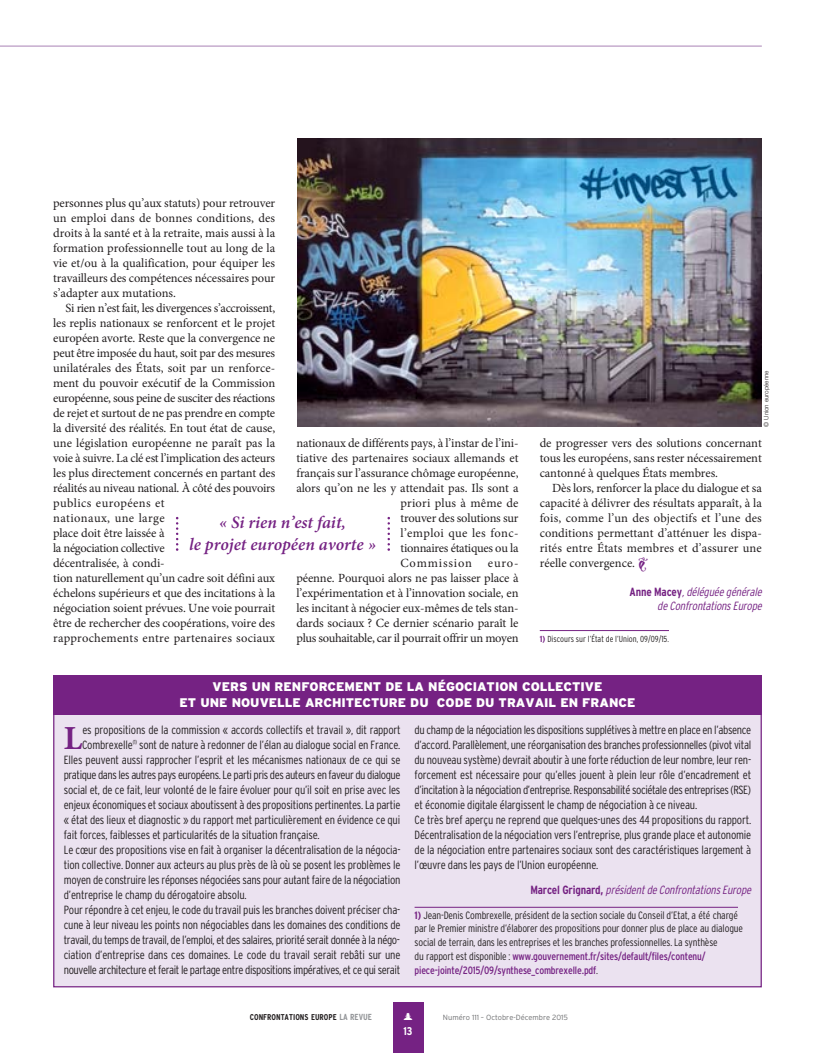
<style>
.page{position:relative;width:815px;height:1053px;background:#fff}
.page>*{position:absolute;margin:0;border:0;box-sizing:border-box;transform-origin:0 0}
.t1{font:700 33.62px "Minion Pro";color:#752283}
.t2{font:italic 600 17.5px/21.2px "Minion Pro";color:#752283;text-align:center}
.t3{font:12.5px/15px "Minion Pro";letter-spacing:-.01em;color:#231f20;text-align:justify}
.t4{font:900 12.5px/16.2px "Interstate";color:#fff;text-align:center}
.t5{font:12.5px "Minion Pro";letter-spacing:.03em;color:#231f20}
.t6{font:12.5px "Minion Pro";letter-spacing:.015em;color:#231f20}
.t7{font:12.5px "Minion Pro";letter-spacing:.065em;color:#231f20}
.t8{font:300 condensed 11.88px/15px "Interstate";letter-spacing:-.015em;color:#231f20}
.t9{font:300 condensed 11.88px "Interstate";letter-spacing:-.035em;color:#231f20}
.t10{font:italic 300 condensed 11.88px/14.4px "Interstate";color:#752283;text-align:right}
.t11{font:700 condensed 11.25px "Interstate";color:#fff}
.t12{font:300 condensed 10.62px/13.8px "Interstate";letter-spacing:-.015em;color:#231f20}
.t13{font:300 condensed 8.75px "Interstate";color:#231f20}
.t14{font:700 condensed 8.5px "Interstate";color:#231f20}
.t15{font:300 7.5px "Interstate";color:#6d6e70}
.t16{font:300 6.25px "Helvetica Neue";color:#231f20}
.s1{color:#752283}
.s2{font-weight:700;font-style:normal}
.s3{font-weight:700;color:#752283}
.s4{font-weight:400;color:#752283}
.s5{font-size:8.75px;color:#939598}
</style>
<div class="page">
<hr style="left:0;top:46px;width:762px;height:1px;background:#a983b5">
<div style="left:393px;top:1002px;width:30px;height:50px;background:#752283"></div>
<hr style="left:540px;top:630px;width:129px;height:1px;background:#752283">
<svg style="left:387px;top:517px;width:3px;height:33px"></svg>
<div style="left:54px;top:696px;width:707px;height:290px;background:#ebe2f0"></div>
<div style="left:53px;top:675px;width:709px;height:40px;background:#752283"></div>
<hr style="left:415px;top:906px;width:323px;height:1px;background:#752283">
<img style="left:297px;top:139px;width:465px;height:287px">
<svg style="left:176px;top:517px;width:2px;height:33px"></svg>
<p class="t3" style="left:53px;top:197px;width:224px">personnes plus qu’aux statuts) pour retrouver un emploi dans de bonnes conditions, des droits à la santé et à la retraite, mais aussi à la formation professionnelle tout au long de la vie et/ou à la qualification, pour équiper les travailleurs des compétences nécessaires pour s’adapter aux mutations.</p>
<p class="t3" style="left:53px;top:302px;width:224px;text-align:left;text-indent:12px">Si rien n’est fait, les divergences s’accroissent, les replis nationaux se renforcent et le projet européen avorte. Reste que la convergence ne peut être imposée du haut, soit par des mesures unilatérales des États, soit par un renforce&shy;ment du pouvoir exécutif de la Commission européenne, sous peine de susciter des réactions de rejet et surtout de ne pas prendre en compte la diversité des réalités. En tout état de cause, une législation européenne ne paraît pas la voie à suivre. La clé est l’implication des acteurs les plus directement concernés en partant des réalités au niveau national. À côté des pouvoirs publics européens et<br>nationaux, une large<br>place doit être laissée à<br>la négociation collective<br>décentralisée, à condi-<br>tion naturellement qu’un cadre soit défini aux échelons supérieurs et que des incitations à la négociation soient prévues. Une voie pourrait être de rechercher des coopérations, voire des rapprochements entre partenaires sociaux</p>
<p class="t16" style="left:764px;top:426px;width:58px;rotate:-90deg">© Union européenne</p>
<p class="t3" style="left:296px;top:437px;width:224px">nationaux de différents pays, à l’instar de l’ini-</p>
<p class="t3" style="left:296px;top:452px;width:224px">tiative des partenaires sociaux allemands et</p>
<p class="t3" style="left:296px;top:467px;width:224px">français sur l’assurance chômage européenne,</p>
<p class="t3" style="left:296px;top:482px;width:224px">alors qu’on ne les y attendait pas. Ils sont a</p>
<p class="t6" style="left:400px;top:498px;width:120px">priori plus à même de</p>
<p class="t3" style="left:400px;top:512px;width:120px">trouver des solutions sur</p>
<p class="t5" style="left:400px;top:528px;width:120px">l’emploi que les fonc-</p>
<p class="t3" style="left:400px;top:542px;width:120px">tionnaires étatiques ou la</p>
<p class="t7" style="left:400px;top:558px;width:73px">Commission</p>
<p class="t3" style="left:540px;top:437px;width:224px">de progresser vers des solutions concernant tous les européens, sans rester nécessairement cantonné à quelques États membres.</p>
<p class="t3" style="left:540px;top:482px;width:224px;text-indent:12px">Dès lors, renforcer la place du dialogue et sa capacité à délivrer des résultats apparaît, à la fois, comme l’un des objectifs et l’une des conditions permettant d’atténuer les dispa&shy;rités entre États membres et d’assurer une réelle convergence. <span class="s1">-</span></p>
<p class="t10" style="left:630px;top:585px;width:136px"><span class="s2">A n n e M a c e y</span> ,déléguée générale de ConfrontationsEurope</p>
<p class="t13" style="left:540px;top:635px;width:131px"><span class="s3">1)</span> Discours sur l’État de l’Union, 09/09/15.</p>
<p class="t4" style="left:180px;top:679px;width:457px">VERS UN RENFORCEMENT DE LA NÉGOCIATION COLLECTIVE<br>ET UNE NOUVELLE ARCHITECTURE DU CODE DU TRAVAIL EN FRANCE</p>
<h2 class="t2" style="left:189px;top:513px;width:188px">« Si rien n’est fait,<br>le projet européen avorte »</h2>
<p class="t3" style="left:296px;top:557px;width:224px;text-indent:191px">euro&shy;péenne. Pourquoi alors ne pas laisser place à l’expérimentation et à l’innovation sociale, en les incitant à négocier eux-mêmes de tels stan&shy;dards sociaux ? Ce dernier scénario paraît le plus souhaitable, car il pourrait offrir un moyen</p>
<h1 class="t1" style="left:64px;top:717px;width:20px">L</h1>
<p class="t8" style="left:82px;top:722px;width:320px">es propositions de la commission « accords collectifs et travail », dit rapport</p>
<p class="t8" style="left:82px;top:737px;width:320px">Combrexelle<sup>(1)</sup> sont de nature à redonner de l’élan au dialogue social en France.</p>
<p class="t8" style="left:64px;top:752px;width:338px">Elles peuvent aussi rapprocher l’esprit et les mécanismes nationaux de ce qui se</p>
<p class="t9" style="left:64px;top:769px;width:338px">pratique dans les autres pays européens. Le parti pris des auteurs en faveur du dialogue</p>
<p class="t8" style="left:64px;top:782px;width:338px">social et, de ce fait, leur volonté de le faire évoluer pour qu’il soit en prise avec les</p>
<p class="t8" style="left:64px;top:797px;width:338px">enjeux économiques et sociaux aboutissent à des propositions pertinentes. La partie</p>
<p class="t8" style="left:64px;top:812px;width:338px">« état des lieux et diagnostic » du rapport met particulièrement en évidence ce qui</p>
<p class="t8" style="left:64px;top:827px;width:258px">fait forces, faiblesses et particularités de la situation française.</p>
<p class="t8" style="left:64px;top:842px;width:338px">Le cœur des propositions vise en fait à organiser la décentralisation de la négocia-</p>
<p class="t8" style="left:64px;top:857px;width:338px">tion collective. Donner aux acteurs au plus près de là où se posent les problèmes le</p>
<p class="t8" style="left:64px;top:872px;width:338px">moyen de construire les réponses négociées sans pour autant faire de la négociation</p>
<p class="t8" style="left:64px;top:887px;width:184px">d’entreprise le champ du dérogatoire absolu.</p>
<p class="t8" style="left:64px;top:902px;width:338px">Pour répondre à cet enjeu, le code du travail puis les branches doivent préciser cha-</p>
<p class="t8" style="left:64px;top:917px;width:338px">cune à leur niveau les points non négociables dans les domaines des conditions de</p>
<p class="t9" style="left:64px;top:934px;width:338px">travail, du temps de travail, de l’emploi, et des salaires, priorité serait donnée à la négo-</p>
<p class="t8" style="left:64px;top:947px;width:338px">ciation d’entreprise dans ces domaines. Le code du travail serait rebâti sur une</p>
<p class="t9" style="left:64px;top:964px;width:338px">nouvelle architecture et ferait le partage entre dispositions impératives, et ce qui serait</p>
<p class="t8" style="left:415px;top:722px;width:338px">du champ de la négociation les dispositions supplétives à mettre en place en l’absence d’accord. Parallèlement, une réorganisation des branches professionnelles (pivot vital du nouveau système) devrait aboutir à une forte réduction de leur nombre, leur ren&shy;forcement est nécessaire pour qu’elles jouent à plein leur rôle d’encadrement et d’incitation à la négociation d’entreprise. Responsabilité sociétale des entreprises (RSE) et économie digitale élargissent le champ de négociation à ce niveau.<br>Ce très bref aperçu ne reprend que quelques-unes des 44 propositions du rapport.<br>Décentralisation de la négociation vers l’entreprise, plus grande place et autonomie de la négociation entre partenaires sociaux sont des caractéristiques largement à l’œuvre dans les pays de l’Union européenne.</p>
<p class="t10" style="left:530px;top:883px;width:225px"><span class="s2">M a r c e l G r i g n a r d ,</span> présidentde ConfrontationsEurope</p>
<p class="t12" style="left:415px;top:908px;width:330px"><span class="s3">1)</span> Jean-Denis Combrexelle, président de la section sociale du Conseil d’Etat, a été chargé par le Premier ministre d’élaborer des propositions pour donner plus de place au dialogue social de terrain, dans les entreprises et les branches professionnelles. La synthèse<br>du rapport est disponible : <span class="s4">www.gouvernement.fr/sites/default/files/contenu/ piece-jointe/2015/09/synthese_combrexelle.pdf</span>.</p>
<p class="t14" style="left:250px;top:1013px;width:124px">CONFRONTATIONS EUROPE <span class="s5">LA REVUE</span></p>
<p class="t15" style="left:443px;top:1014px;width:127px">Numéro 111 – Octobre-Décembre 2015</p>
<p class="t11" style="left:403px;top:1026px;width:11px">13</p>
</div>
